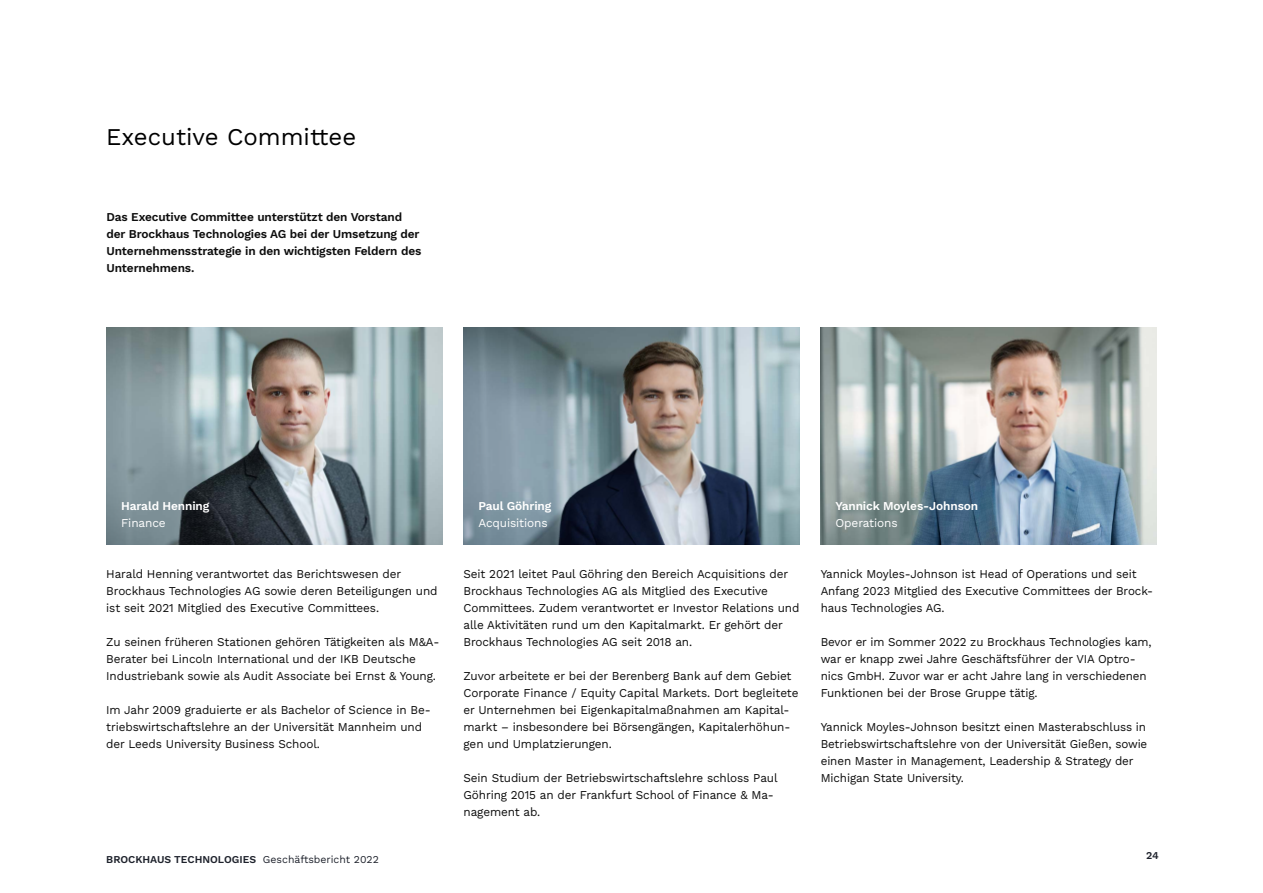
<style>
.page{position:relative;width:1263px;height:893px;background:#fff}
.page>*{position:absolute;margin:0;border:0;box-sizing:border-box;transform-origin:0 0}
.t1{font:24px "Work Sans";color:#000}
.t2{font:12px/17px "Work Sans";letter-spacing:-.01em;color:#0d0d0d}
.t3{font:600 12px/17px "Work Sans";letter-spacing:-.01em;color:#0d0d0d}
.t4{font:600 12px "Work Sans";letter-spacing:-.01em;color:#fff}
.t5{font:12px "Work Sans";letter-spacing:-.01em;color:#fff}
.t6{font:600 10.5px "Work Sans";color:#1e222c}
.s1{font-weight:400}
</style>
<div class="page">
<img style="left:463px;top:327px;width:336px;height:217px">
<img style="left:106px;top:327px;width:336px;height:217px">
<img style="left:821px;top:327px;width:336px;height:217px">
<h1 class="t1" style="left:106px;top:118px;width:251px">Executive Committee</h1>
<p class="t3" style="left:107px;top:208px;width:316px">Das Executive Committee unterstützt den Vorstand der Brockhaus Technologies AG bei der Umsetzung der Unternehmensstrategie in den wichtigsten Feldern des Unternehmens.</p>
<p class="t4" style="left:121px;top:497px;width:90px">Harald Henning</p>
<p class="t5" style="left:121px;top:514px;width:46px">Finance</p>
<p class="t4" style="left:478px;top:497px;width:74px">Paul Göhring</p>
<p class="t5" style="left:478px;top:514px;width:71px">Acquisitions</p>
<p class="t4" style="left:836px;top:497px;width:144px">Yannick Moyles-Johnson</p>
<p class="t5" style="left:836px;top:514px;width:64px">Operations</p>
<p class="t2" style="left:106px;top:565px;width:333px">Harald Henning verantwortet das Berichtswesen der<br>Brockhaus Technologies AG sowie deren Beteiligungen und ist seit 2021 Mitglied des Executive Committees.</p>
<p class="t2" style="left:106px;top:633px;width:334px">Zu seinen früheren Stationen gehören Tätigkeiten als M&amp;A-<br>Berater bei Lincoln International und der IKB Deutsche<br>Industriebank sowie als Audit Associate bei Ernst &amp; Young.</p>
<p class="t2" style="left:106px;top:701px;width:326px">Im Jahr 2009 graduierte er als Bachelor of Science in Be&shy;triebswirtschaftslehre an der Universität Mannheim und der Leeds University Business School.</p>
<p class="t2" style="left:463px;top:565px;width:337px">Seit 2021 leitet Paul Göhring den Bereich Acquisitions der Brockhaus Technologies AG als Mitglied des Executive Committees. Zudem verantwortet er Investor Relations und alle Aktivitäten rund um den Kapitalmarkt. Er gehört der Brockhaus Technologies AG seit 2018 an.</p>
<p class="t2" style="left:463px;top:667px;width:336px">Zuvor arbeitete er bei der Berenberg Bank auf dem Gebiet Corporate Finance / Equity Capital Markets. Dort begleitete er Unternehmen bei Eigenkapitalmaßnahmen am Kapital&shy;markt – insbesondere bei Börsengängen, Kapitalerhöhun&shy;gen und Umplatzierungen.</p>
<p class="t2" style="left:463px;top:769px;width:316px">Sein Studium der Betriebswirtschaftslehre schloss Paul<br>Göhring 2015 an der Frankfurt School of Finance &amp; Ma&shy;nagement ab.</p>
<p class="t2" style="left:821px;top:565px;width:334px">Yannick Moyles-Johnson ist Head of Operations und seit<br>Anfang 2023 Mitglied des Executive Committees der Brock&shy;haus Technologies AG.</p>
<p class="t2" style="left:821px;top:633px;width:332px">Bevor er im Sommer 2022 zu Brockhaus Technologies kam, war er knapp zwei Jahre Geschäftsführer der VIA Optro&shy;nics GmbH. Zuvor war er acht Jahre lang in verschiedenen Funktionen bei der Brose Gruppe tätig.</p>
<p class="t2" style="left:821px;top:718px;width:328px">Yannick Moyles-Johnson besitzt einen Masterabschluss in Betriebswirtschaftslehre von der Universität Gießen, sowie einen Master in Management, Leadership &amp; Strategy der Michigan State University.</p>
<p class="t6" style="left:106px;top:851px;width:274px">BROCKHAUS TECHNOLOGIES <span class="s1">Geschäftsbericht 2022</span></p>
<p class="t6" style="left:1146px;top:847px;width:14px">24</p>
</div>
